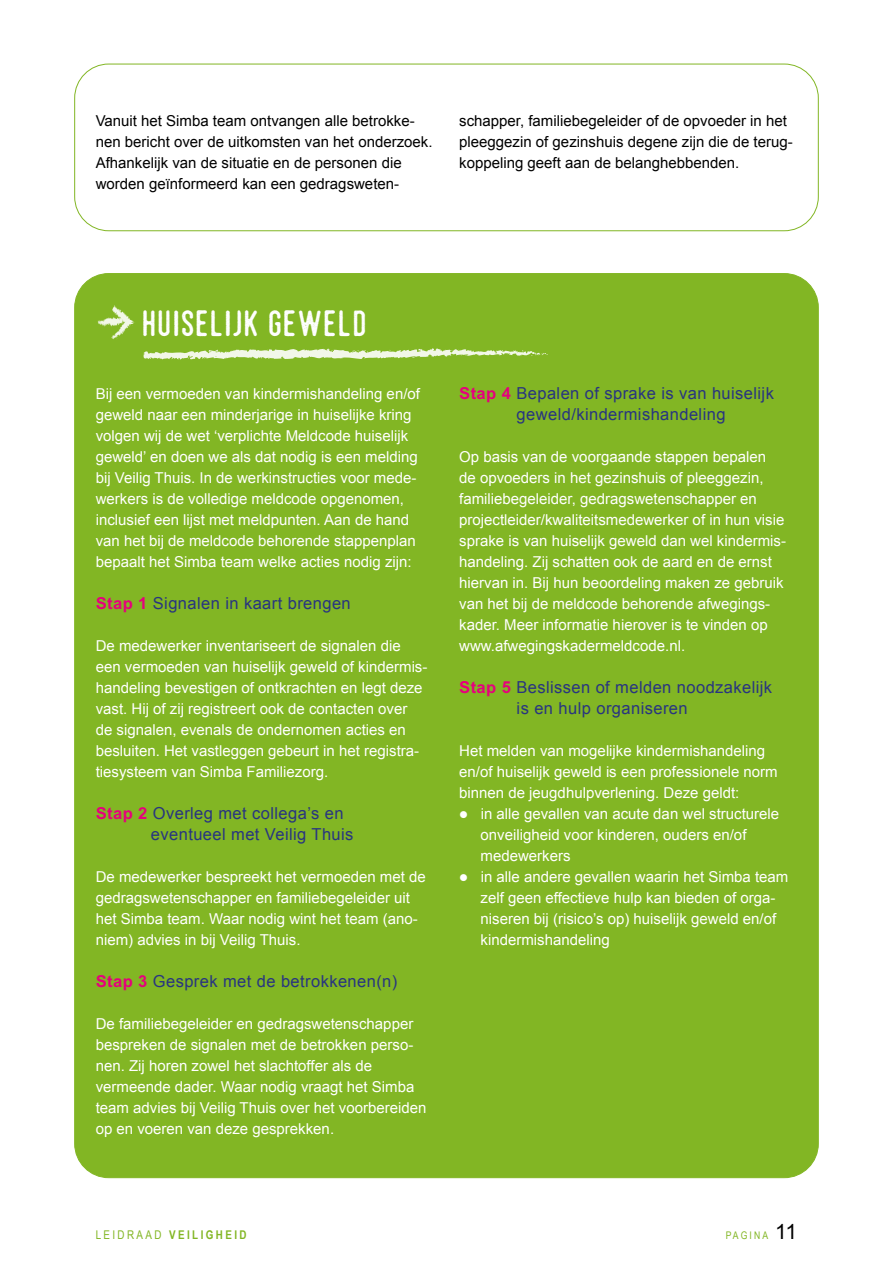
<style>
.page{position:relative;width:893px;height:1263px;background:#fff}
.page>*{position:absolute;margin:0;border:0;box-sizing:border-box;transform-origin:0 0}
.t1{font:36px "Hamurz Free Version";letter-spacing:.025em;color:#fff}
.t2{font:16.5px/21px "Arial";letter-spacing:.025em;color:#283480}
.t3{font:15px/21px "Arial";color:#fff}
.t4{font:15px/21px "Arial";color:#000}
.t5{font:700 12px "Arial Narrow";letter-spacing:.2em;color:#82b624}
.t6{font:10.5px "Arial Narrow";letter-spacing:.2em;color:#82b624}
.s1{font-weight:700;color:#e6007d}
.s2{font-weight:400}
.s3{font-family:"Arial";font-size:21px;color:#000}
</style>
<div class="page">
<div style="left:75px;top:274px;width:743px;height:904px;background:#82b624;border-radius:34px"></div>
<div style="left:74px;top:64px;width:745px;height:167px;border:1px solid #82b624;border-radius:34px"></div>
<svg style="left:98px;top:305px;width:37px;height:34px"></svg>
<svg style="left:143px;top:348px;width:405px;height:12px"></svg>
<p class="t4" style="left:96px;top:110px;width:338px">Vanuit het Simba team ontvangen alle betrokke&shy;nen bericht over de uitkomsten van het onderzoek.<br>Afhankelijk van de situatie en de personen die worden geïnformeerd kan een gedragsweten-</p>
<p class="t4" style="left:459px;top:110px;width:335px">schapper, familiebegeleider of de opvoeder in het pleeggezin of gezinshuis degene zijn die de terug&shy;koppeling geeft aan de belanghebbenden.</p>
<h1 class="t1" style="left:143px;top:303px;width:226px">HUISELIJK GEWELD</h1>
<p class="t3" style="left:96px;top:383px;width:326px">Bij een vermoeden van kindermishandeling en/of geweld naar een minderjarige in huiselijke kring volgen wij de wet ‘verplichte Meldcode huiselijk geweld’ en doen we als dat nodig is een melding bij Veilig Thuis. In de werkinstructies voor mede&shy;werkers is de volledige meldcode opgenomen, inclusief een lijst met meldpunten. Aan de hand van het bij de meldcode behorende stappenplan bepaalt het Simba team welke acties nodig zijn:</p>
<p class="t2" style="left:96px;top:593px;width:257px"><span class="s1">Stap 1</span> Signalen in kaart brengen</p>
<p class="t3" style="left:96px;top:635px;width:333px">De medewerker inventariseert de signalen die een vermoeden van huiselijk geweld of kindermis&shy;handeling bevestigen of ontkrachten en legt deze vast. Hij of zij registreert ook de contacten over de signalen, evenals de ondernomen acties en besluiten. Het vastleggen gebeurt in het registra&shy;tiesysteem van Simba Familiezorg.</p>
<p class="t2" style="left:151px;top:803px;width:204px;text-indent:-55px"><span class="s1">Stap 2</span> Overleg met collega’s en eventueel met Veilig Thuis</p>
<p class="t3" style="left:96px;top:866px;width:332px">De medewerker bespreekt het vermoeden met de gedragswetenschapper en familiebegeleider uit het Simba team. Waar nodig wint het team (ano&shy;niem) advies in bij Veilig Thuis.</p>
<p class="t2" style="left:96px;top:971px;width:303px"><span class="s1">Stap 3</span> Gesprek met de betrokkenen(n)</p>
<p class="t3" style="left:96px;top:1013px;width:332px">De familiebegeleider en gedragswetenschapper bespreken de signalen met de betrokken perso&shy;nen. Zij horen zowel het slachtoffer als de vermeende dader. Waar nodig vraagt het Simba team advies bij Veilig Thuis over het voorbereiden op en voeren van deze gesprekken.</p>
<p class="t2" style="left:459px;top:383px;width:316px;text-align:center"><span class="s1">Stap 4</span> Bepalen of sprake is van huiselijk geweld/kindermishandeling</p>
<p class="t3" style="left:459px;top:446px;width:328px">Op basis van de voorgaande stappen bepalen de opvoeders in het gezinshuis of pleeggezin, familiebegeleider, gedragswetenschapper en projectleider/kwaliteitsmedewerker of in hun visie sprake is van huiselijk geweld dan wel kindermis&shy;handeling. Zij schatten ook de aard en de ernst hiervan in. Bij hun beoordeling maken ze gebruik van het bij de meldcode behorende afwegings&shy;kader. Meer informatie hierover is te vinden op www.afwegingskadermeldcode.nl.</p>
<p class="t2" style="left:517px;top:677px;width:257px;text-indent:-57px"><span class="s1">Stap 5</span> Beslissen of melden noodzakelijk is en hulp organiseren</p>
<p class="t3" style="left:459px;top:740px;width:320px">Het melden van mogelijke kindermishandeling en/of huiselijk geweld is een professionele norm binnen de jeugdhulpverlening. Deze geldt:</p>
<p class="t3" style="left:480px;top:803px;width:300px;text-indent:-21px">● in alle gevallen van acute dan wel structurele onveiligheid voor kinderen, ouders en/of medewerkers</p>
<p class="t3" style="left:480px;top:866px;width:309px;text-indent:-21px">● in alle andere gevallen waarin het Simba team zelf geen effectieve hulp kan bieden of orga&shy;niseren bij (risico’s op) huiselijk geweld en/of kindermishandeling</p>
<p class="t5" style="left:96px;top:1226px;width:152px"><span class="s2">LEIDRAAD</span> VEILIGHEID</p>
<p class="t6" style="left:726px;top:1228px;width:73px">PAGINA <span class="s3">11</span></p>
</div>
